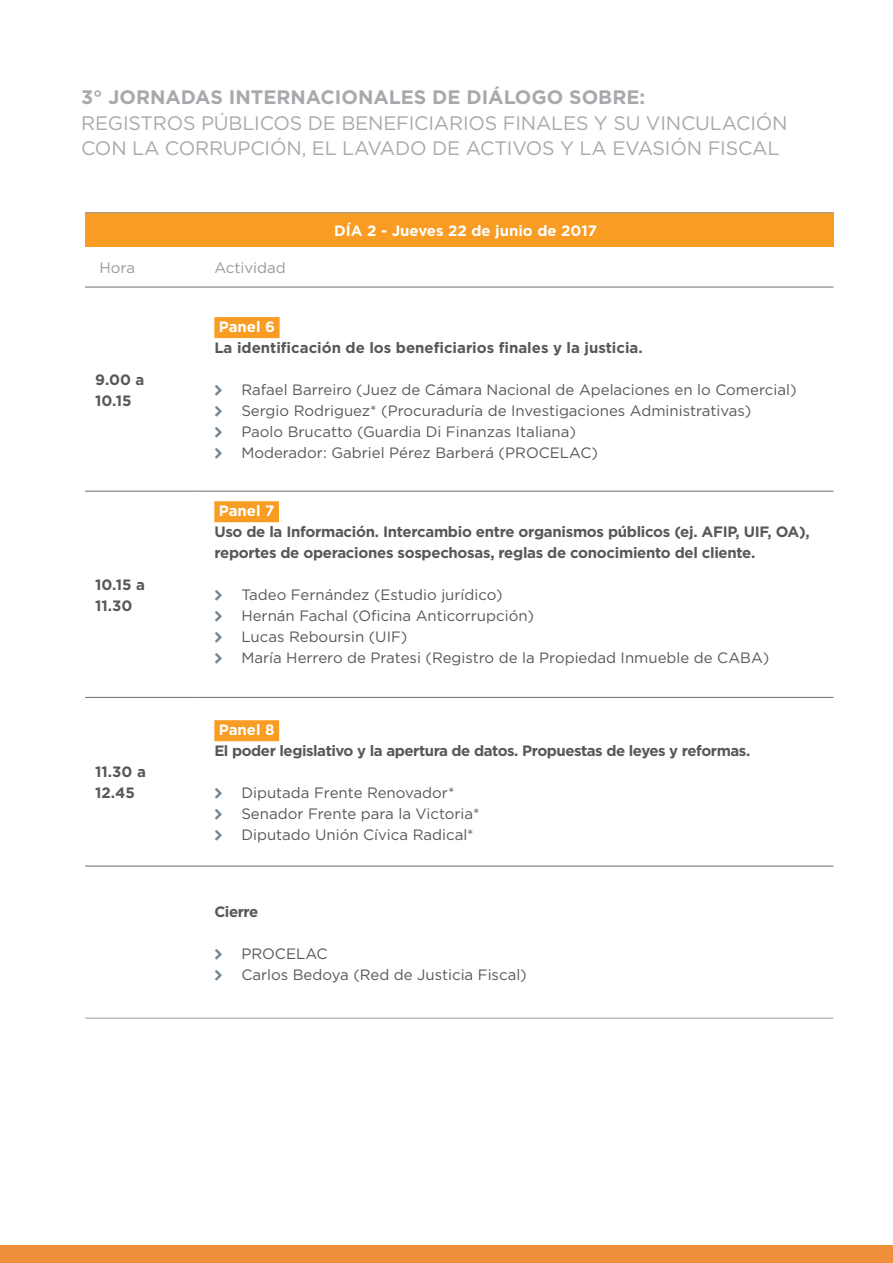
<style>
.page{position:relative;width:893px;height:1263px;background:#fff}
.page>*{position:absolute;margin:0;border:0;box-sizing:border-box;transform-origin:0 0}
.t1{font:19.5px/25.5px "Gotham";letter-spacing:-.01em;color:#a8a9ad}
.t2{font:700 19.5px "Gotham";color:#a8a9ad}
.t3{font:15px/21px "Gotham";color:#57585a}
.t4{font:700 15px/21px "Gotham";letter-spacing:-.02em;color:#57585a}
.t5{font:700 15px "Gotham";color:#57585a}
.t6{font:700 15px "Gotham";color:#fff}
.t7{font:15px "Gotham";color:#999}
</style>
<div class="page">
<div style="left:0;top:1245px;width:893px;height:18px;background:#f08f39"></div>
<div style="left:85px;top:213px;width:748px;height:34px;background:#f89c23"></div>
<hr style="left:85px;top:491px;width:111px;height:1px;background:#6c6d70">
<hr style="left:196px;top:491px;width:637px;height:1px;background:#6c6d70">
<hr style="left:85px;top:697px;width:111px;height:1px;background:#6c6d70">
<hr style="left:196px;top:697px;width:637px;height:1px;background:#6c6d70">
<hr style="left:85px;top:287px;width:111px;height:1px;background:#6c6d70">
<hr style="left:196px;top:287px;width:637px;height:1px;background:#6c6d70">
<hr style="left:85px;top:866px;width:111px;height:1px;background:#6c6d70">
<hr style="left:196px;top:866px;width:637px;height:1px;background:#6c6d70">
<hr style="left:85px;top:1018px;width:111px;height:1px;background:#999">
<hr style="left:196px;top:1018px;width:637px;height:1px;background:#999">
<hr style="left:85px;top:213px;width:111px;height:1px;background:#999">
<hr style="left:196px;top:213px;width:637px;height:1px;background:#999">
<div style="left:214px;top:317px;width:66px;height:21px;background:#f89c23"></div>
<div style="left:214px;top:501px;width:65px;height:21px;background:#f89c23"></div>
<div style="left:214px;top:720px;width:65px;height:21px;background:#f89c23"></div>
<h1 class="t2" style="left:81px;top:84px;width:566px">3° JORNADAS INTERNACIONALES DE DIÁLOGO SOBRE:</h1>
<h1 class="t1" style="left:81px;top:110px;width:708px">REGISTROS PÚBLICOS DE BENEFICIARIOS FINALES Y SU VINCULACIÓN<br>CON LA CORRUPCIÓN, EL LAVADO DE ACTIVOS Y LA EVASIÓN FISCAL</h1>
<p class="t7" style="left:100px;top:258px;width:37px">Hora</p>
<p class="t7" style="left:214px;top:258px;width:73px">Actividad</p>
<p class="t6" style="left:334px;top:221px;width:264px">DÍA 2 - Jueves 22 de junio de 2017</p>
<p class="t4" style="left:95px;top:369px;width:51px">9.00 a<br>10.15</p>
<p class="t4" style="left:95px;top:574px;width:51px">10.15 a<br>11.30</p>
<p class="t4" style="left:95px;top:761px;width:52px">11.30 a<br>12.45</p>
<p class="t6" style="left:219px;top:317px;width:58px">Panel 6</p>
<p class="t5" style="left:214px;top:338px;width:430px">La identificación de los beneficiarios finales y la justicia.</p>
<p class="t3" style="left:241px;top:379px;width:557px">Rafael Barreiro (Juez de Cámara Nacional de Apelaciones en lo Comercial)<br>Sergio Rodriguez* (Procuraduría de Investigaciones Administrativas)<br>Paolo Brucatto (Guardia Di Finanzas Italiana)<br>Moderador: Gabriel Pérez Barberá (PROCELAC)</p>
<p class="t6" style="left:219px;top:501px;width:57px">Panel 7</p>
<p class="t4" style="left:214px;top:521px;width:597px">Uso de la Información. Intercambio entre organismos públicos (ej. AFIP, UIF, OA), reportes de operaciones sospechosas, reglas de conocimiento del cliente.</p>
<p class="t3" style="left:241px;top:584px;width:529px">Tadeo Fernández (Estudio jurídico)<br>Hernán Fachal (Oficina Anticorrupción)<br>Lucas Reboursin (UIF)<br>María Herrero de Pratesi (Registro de la Propiedad Inmueble de CABA)</p>
<p class="t6" style="left:219px;top:720px;width:57px">Panel 8</p>
<p class="t4" style="left:214px;top:740px;width:537px">El poder legislativo y la apertura de datos. Propuestas de leyes y reformas.</p>
<p class="t3" style="left:241px;top:782px;width:240px">Diputada Frente Renovador*<br>Senador Frente para la Victoria*<br>Diputado Unión Cívica Radical*</p>
<p class="t4" style="left:214px;top:901px;width:46px">Cierre</p>
<p class="t3" style="left:241px;top:942px;width:287px">PROCELAC<br>Carlos Bedoya (Red de Justicia Fiscal)</p>
</div>
